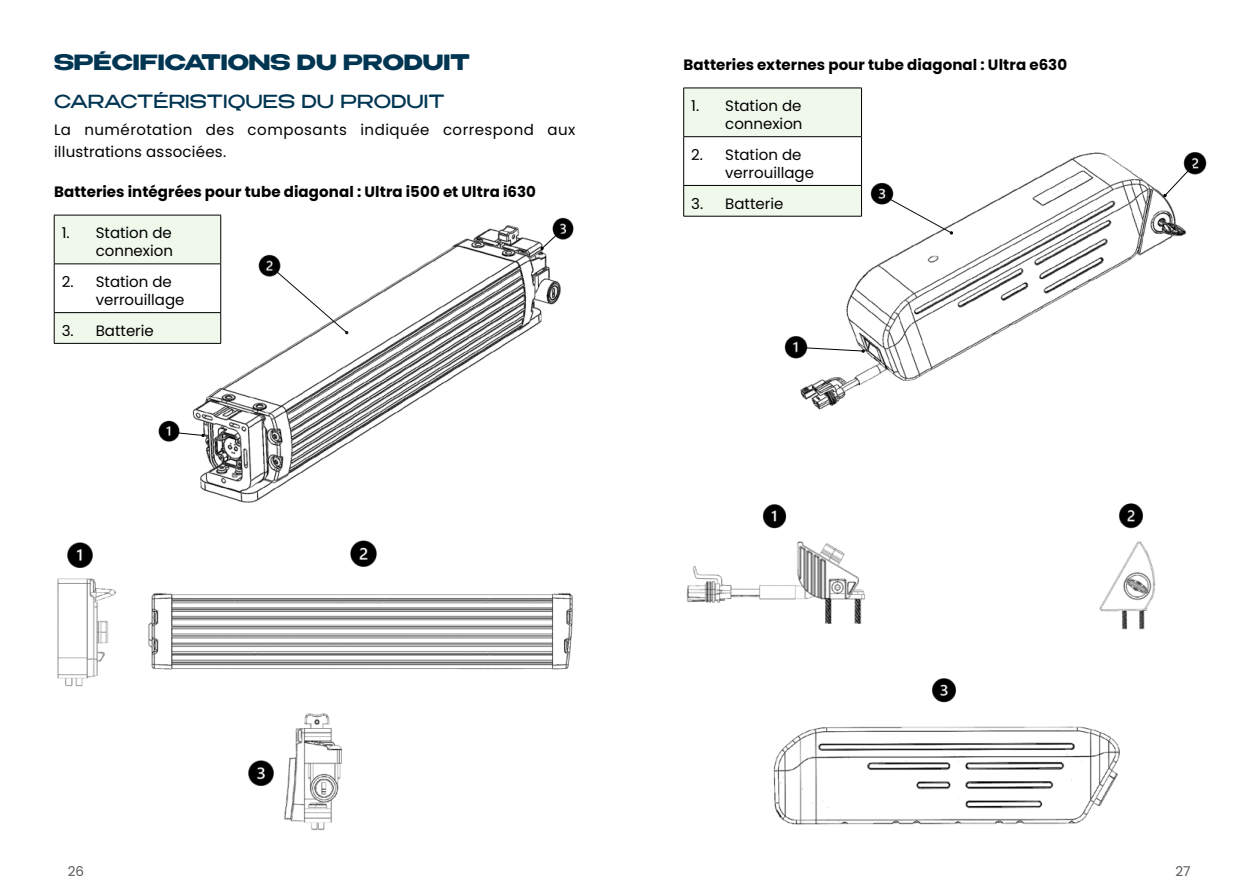
<style>
.page{position:relative;width:1259px;height:893px;background:#fff}
.page>*{position:absolute;margin:0;border:0;box-sizing:border-box;transform-origin:0 0}
.t1{font:700 21px "Benzin";color:#003652}
.t2{font:18px "Benzin";color:#003552}
.t3{font:15px/18px "Poppins";color:#000;text-align:right}
.t4{font:700 15px "Poppins";letter-spacing:.005em;color:#000}
.t5{font:15px/22.5px "Poppins";letter-spacing:.03em;color:#000}
.t6{font:13.5px "Poppins";color:#58595b}
</style>
<div class="page">
<img style="left:192px;top:217px;width:369px;height:285px">
<img style="left:257px;top:253px;width:25px;height:25px">
<img style="left:550px;top:217px;width:24px;height:23px">
<svg style="left:540px;top:230px;width:22px;height:20px"></svg>
<svg style="left:182px;top:431px;width:22px;height:6px"></svg>
<img style="left:158px;top:420px;width:24px;height:22px">
<svg style="left:272px;top:268px;width:76px;height:66px"></svg>
<svg style="left:55px;top:216px;width:165px;height:127px"></svg>
<hr style="left:54px;top:264px;width:1px;height:48px;background:#000">
<hr style="left:220px;top:264px;width:1px;height:48px;background:#000">
<hr style="left:54px;top:312px;width:167px;height:1px;background:#000">
<hr style="left:54px;top:313px;width:1px;height:30px;background:#000">
<hr style="left:220px;top:313px;width:1px;height:30px;background:#000">
<hr style="left:54px;top:343px;width:167px;height:1px;background:#000">
<hr style="left:54px;top:215px;width:167px;height:1px;background:#000">
<hr style="left:54px;top:215px;width:1px;height:49px;background:#000">
<hr style="left:220px;top:215px;width:1px;height:49px;background:#000">
<hr style="left:54px;top:264px;width:167px;height:1px;background:#000">
<img style="left:57px;top:578px;width:59px;height:109px">
<img style="left:284px;top:713px;width:58px;height:118px">
<img style="left:350px;top:540px;width:27px;height:27px">
<img style="left:248px;top:760px;width:26px;height:26px">
<img style="left:67px;top:542px;width:26px;height:26px">
<img style="left:148px;top:593px;width:425px;height:77px">
<img style="left:800px;top:144px;width:386px;height:266px">
<img style="left:1182px;top:150px;width:25px;height:25px">
<img style="left:868px;top:180px;width:27px;height:27px">
<svg style="left:1163px;top:166px;width:30px;height:31px"></svg>
<svg style="left:809px;top:346px;width:55px;height:7px"></svg>
<img style="left:784px;top:333px;width:25px;height:27px">
<svg style="left:885px;top:196px;width:68px;height:39px"></svg>
<svg style="left:684px;top:89px;width:177px;height:127px"></svg>
<hr style="left:683px;top:137px;width:1px;height:48px;background:#000">
<hr style="left:861px;top:137px;width:1px;height:48px;background:#000">
<hr style="left:683px;top:88px;width:178px;height:1px;background:#000">
<hr style="left:683px;top:88px;width:1px;height:49px;background:#000">
<hr style="left:861px;top:88px;width:1px;height:49px;background:#000">
<hr style="left:683px;top:136px;width:178px;height:1px;background:#000">
<hr style="left:683px;top:185px;width:178px;height:1px;background:#000">
<hr style="left:683px;top:186px;width:1px;height:30px;background:#000">
<hr style="left:861px;top:186px;width:1px;height:30px;background:#000">
<hr style="left:683px;top:216px;width:178px;height:1px;background:#000">
<img style="left:686px;top:541px;width:179px;height:83px">
<img style="left:1099px;top:541px;width:57px;height:89px">
<img style="left:763px;top:504px;width:24px;height:25px">
<img style="left:1119px;top:503px;width:24px;height:26px">
<img style="left:773px;top:726px;width:347px;height:99px">
<img style="left:932px;top:678px;width:24px;height:25px">
<h1 class="t1" style="left:54px;top:47px;width:417px">SPÉCIFICATIONS DU PRODUIT</h1>
<p class="t2" style="left:54px;top:88px;width:392px">CARACTÉRISTIQUES DU PRODUIT</p>
<p class="t5" style="left:54px;top:118px;width:523px">La numérotation des composants indiquée correspond aux illustrations associées.</p>
<p class="t4" style="left:54px;top:183px;width:483px">Batteries intégrées pour tube diagonal : Ultra i500 et Ultra i630</p>
<p class="t3" style="left:62px;top:224px;width:113px">1. Station de connexion</p>
<p class="t3" style="left:96px;top:273px;width:90px;text-align:left;text-indent:-34px">2. Station de verrouillage</p>
<p class="t3" style="left:62px;top:322px;width:94px">3. Batterie</p>
<p class="t4" style="left:683px;top:56px;width:385px">Batteries externes pour tube diagonal : Ultra e630</p>
<p class="t3" style="left:691px;top:97px;width:113px">1. Station de connexion</p>
<p class="t3" style="left:725px;top:146px;width:90px;text-align:left;text-indent:-34px">2. Station de verrouillage</p>
<p class="t3" style="left:691px;top:195px;width:94px">3. Batterie</p>
<p class="t6" style="left:68px;top:863px;width:18px">26</p>
<p class="t6" style="left:1175px;top:863px;width:17px">27</p>
</div>
